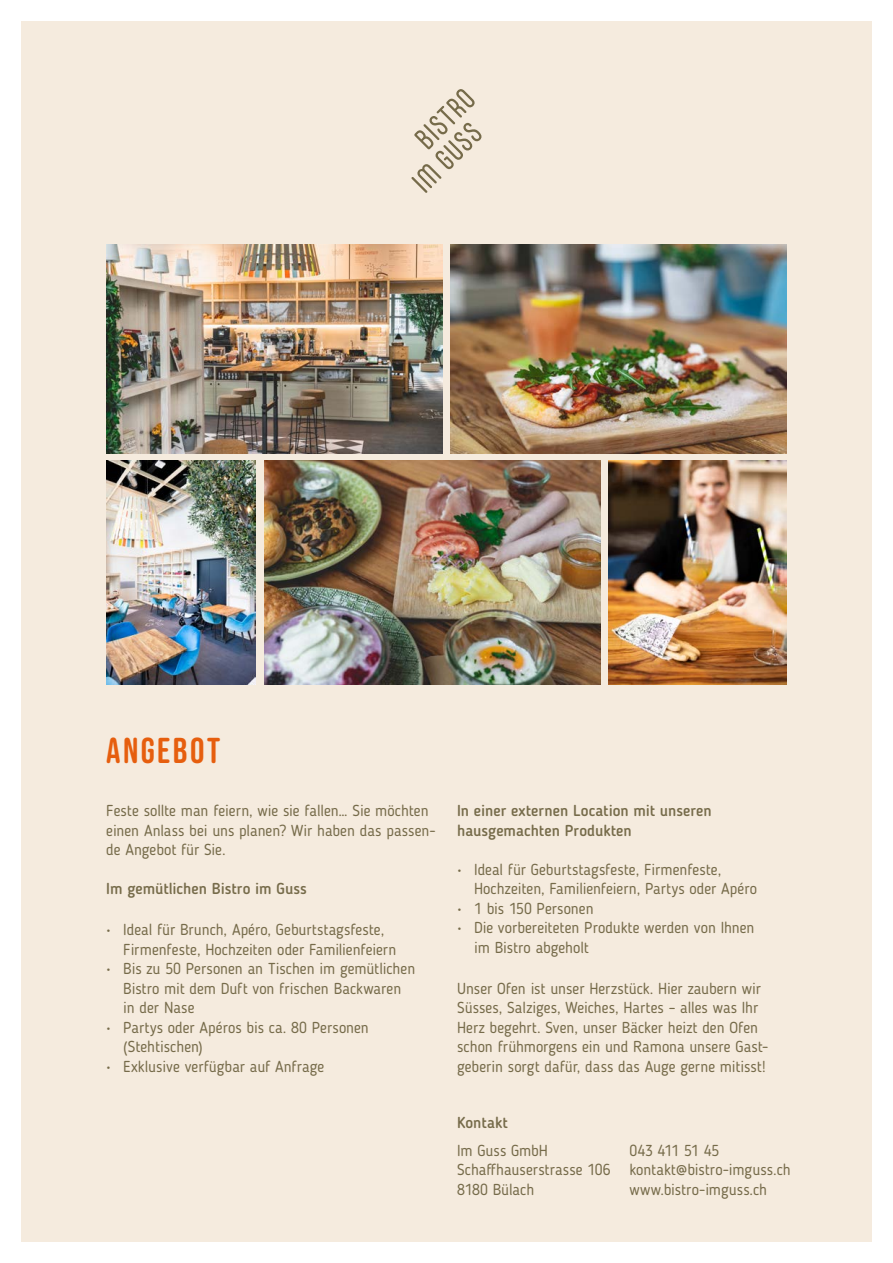
<style>
.page{position:relative;width:893px;height:1263px;background:#fff}
.page>*{position:absolute;margin:0;border:0;box-sizing:border-box;transform-origin:0 0}
.t1{font:36px "Bebas Neue Rounded";letter-spacing:.07em;color:#e65e0e}
.t2{font:15.75px/19.5px "Blogger Sans";letter-spacing:-.005em;color:#766b4a}
.t3{font:500 15.75px/19.5px "Blogger Sans";color:#766b4a}
</style>
<div class="page">
<div style="left:21px;top:21px;width:851px;height:1221px;background:#f5ebde"></div>
<svg style="left:411px;top:89px;width:71px;height:104px"></svg>
<img style="left:106px;top:244px;width:336px;height:209px">
<img style="left:451px;top:244px;width:336px;height:209px">
<img style="left:106px;top:461px;width:150px;height:224px">
<img style="left:608px;top:461px;width:179px;height:224px">
<img style="left:264px;top:461px;width:336px;height:224px">
<h1 class="t1" style="left:106px;top:730px;width:115px">ANGEBOt</h1>
<p class="t2" style="left:106px;top:801px;width:331px">Feste sollte man feiern, wie sie fallen… Sie möchten einen Anlass bei uns planen? Wir haben das passen&shy;de Angebot für Sie.</p>
<p class="t3" style="left:106px;top:879px;width:202px">Im gemütlichen Bistro im Guss</p>
<p class="t2" style="left:123px;top:920px;width:275px;text-indent:-17px">• Ideal für Brunch, Apéro, Geburtstagsfeste,<br>Firmenfeste, Hochzeiten oder Familienfeiern</p>
<p class="t2" style="left:123px;top:959px;width:294px;text-indent:-17px">• Bis zu 50 Personen an Tischen im gemütlichen<br>Bistro mit dem Duft von frischen Backwaren in der Nase</p>
<p class="t2" style="left:123px;top:1017px;width:247px;text-indent:-17px">• Partys oder Apéros bis ca. 80 Personen (Stehtischen)</p>
<p class="t2" style="left:106px;top:1056px;width:220px">• Exklusive verfügbar auf Anfrage</p>
<p class="t3" style="left:457px;top:801px;width:256px">In einer externen Location mit unseren hausgemachten Produkten</p>
<p class="t2" style="left:474px;top:859px;width:284px;text-indent:-17px">• Ideal für Geburtstagsfeste, Firmenfeste,<br>Hochzeiten, Familienfeiern, Partys oder Apéro</p>
<p class="t2" style="left:457px;top:898px;width:138px">• 1 bis 150 Personen</p>
<p class="t2" style="left:474px;top:918px;width:282px;text-indent:-17px">• Die vorbereiteten Produkte werden von Ihnen im Bistro abgeholt</p>
<p class="t2" style="left:457px;top:978px;width:313px">Unser Ofen ist unser Herzstück. Hier zaubern wir Süsses, Salziges, Weiches, Hartes – alles was Ihr Herz begehrt. Sven, unser Bäcker heizt den Ofen schon frühmorgens ein und Ramona unsere Gast&shy;geberin sorgt dafür, dass das Auge gerne mitisst!</p>
<p class="t3" style="left:457px;top:1112px;width:52px">Kontakt</p>
<p class="t2" style="left:457px;top:1140px;width:155px">Im Guss GmbH<br>Schaffhauserstrasse 106<br>8180 Bülach</p>
<p class="t2" style="left:629px;top:1140px;width:163px">043 411 51 45 kontakt@bistro-imguss.ch www.bistro-imguss.ch</p>
</div>
